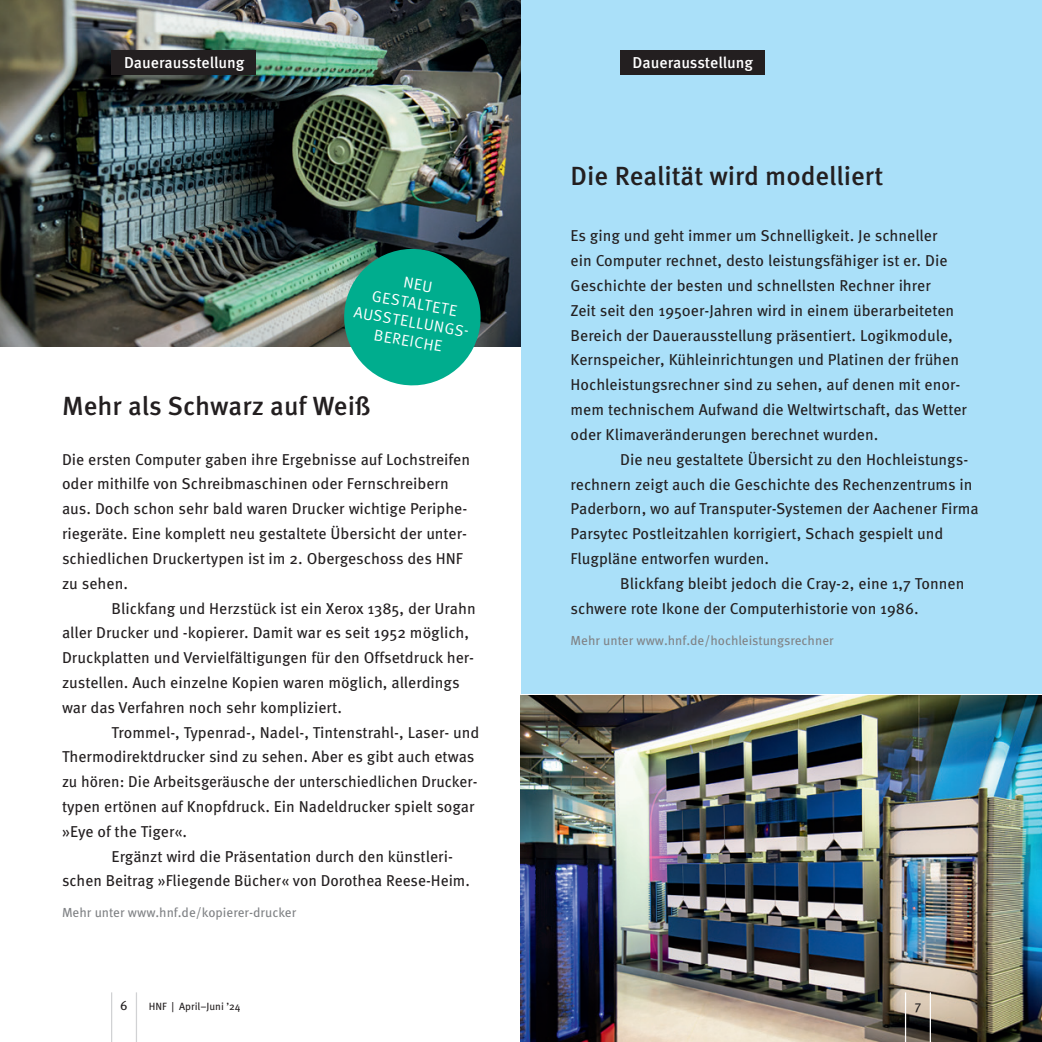
<style>
.page{position:relative;width:1042px;height:1042px;background:#fff}
.page>*{position:absolute;margin:0;border:0;box-sizing:border-box;transform-origin:0 0}
.t1{font:500 26.25px "Meta OT";color:#231f20}
.t2{font:15.75px/24.8px "Meta OT";color:#231f20}
.t3{font:15.75px/18.9px "Meta OT Norm";color:#fff;text-align:center}
.t4{font:500 15.75px "Meta OT";letter-spacing:-.005em;color:#fff}
.t5{font:13.12px "Meta OT";color:#808285}
.t6{font:13.12px "Meta OT";color:#231f20}
.t7{font:10.5px "Meta OT";color:#231f20}
</style>
<div class="page">
<img style="left:0;top:0;width:521px;height:346px">
<div style="left:521px;top:0;width:521px;height:693px;background:#aae0f9"></div>
<img style="left:521px;top:696px;width:521px;height:346px">
<hr style="left:905px;top:992px;width:1px;height:50px;background:#fff">
<hr style="left:929px;top:992px;width:2px;height:50px;background:#fff">
<div style="left:112px;top:50px;width:144px;height:24px;background:#231f20"></div>
<div style="left:620px;top:50px;width:145px;height:24px;background:#231f20"></div>
<hr style="left:111px;top:992px;width:1px;height:50px;background:#d1d2d4">
<hr style="left:136px;top:992px;width:1px;height:50px;background:#d1d2d4">
<svg style="left:339px;top:243px;width:147px;height:143px;background:#28a38c"></svg>
<p class="t4" style="left:124px;top:52px;width:122px">Dauerausstellung</p>
<p class="t4" style="left:632px;top:52px;width:122px">Dauerausstellung</p>
<p class="t3" style="left:362px;top:265px;width:121px;rotate:10deg">NEU<br>GESTALTETE<br>AUSSTELLUNGS-<br>BEREICHE</p>
<h1 class="t1" style="left:62px;top:390px;width:310px">Mehr als Schwarz auf Weiß</h1>
<p class="t2" style="left:62px;top:447px;width:410px">Die ersten Computer gaben ihre Ergebnisse auf Lochstreifen oder mithilfe von Schreibmaschinen oder Fernschreibern aus. Doch schon sehr bald waren Drucker wichtige Periphe&shy;riegeräte. Eine komplett neu gestaltete Übersicht der unter&shy;schiedlichen Druckertypen ist im 2. Obergeschoss des HNF zu sehen.</p>
<p class="t2" style="left:62px;top:596px;width:415px;text-indent:50px">Blickfang und Herzstück ist ein Xerox 1385, der Urahn aller Drucker und -kopierer. Damit war es seit 1952 möglich, Druckplatten und Vervielfältigungen für den Offsetdruck her&shy;zustellen. Auch einzelne Kopien waren möglich, allerdings war das Verfahren noch sehr kompliziert.</p>
<p class="t2" style="left:112px;top:720px;width:369px">Trommel-, Typenrad-, Nadel-, Tintenstrahl-, Laser- und</p>
<p class="t2" style="left:62px;top:745px;width:414px">Thermodirektdrucker sind zu sehen. Aber es gibt auch etwas</p>
<p class="t2" style="left:62px;top:769px;width:417px">zu hören: Die Arbeitsgeräusche der unterschiedlichen Drucker-</p>
<p class="t2" style="left:62px;top:794px;width:414px">typen ertönen auf Knopfdruck. Ein Nadeldrucker spielt sogar</p>
<p class="t2" style="left:62px;top:819px;width:127px">»Eye of the Tiger«.</p>
<p class="t2" style="left:112px;top:844px;width:343px">Ergänzt wird die Präsentation durch den künstleri-</p>
<p class="t2" style="left:62px;top:869px;width:409px">schen Beitrag »Fliegende Bücher« von Dorothea Reese-Heim.</p>
<p class="t5" style="left:62px;top:905px;width:236px">Mehr unter www.hnf.de/kopierer-drucker</p>
<h1 class="t1" style="left:570px;top:160px;width:314px">Die Realität wird modelliert</h1>
<p class="t2" style="left:570px;top:224px;width:398px">Es ging und geht immer um Schnelligkeit. Je schneller<br>ein Computer rechnet, desto leistungsfähiger ist er. Die Geschichte der besten und schnellsten Rechner ihrer<br>Zeit seit den 1950er-Jahren wird in einem überarbeiteten Bereich der Dauerausstellung präsentiert. Logikmodule, Kernspeicher, Kühleinrichtungen und Platinen der frühen Hochleistungsrechner sind zu sehen, auf denen mit enor&shy;mem technischem Aufwand die Weltwirtschaft, das Wetter oder Klimaveränderungen berechnet wurden.</p>
<p class="t2" style="left:570px;top:447px;width:410px;text-indent:50px">Die neu gestaltete Übersicht zu den Hochleistungs&shy;rechnern zeigt auch die Geschichte des Rechenzentrums in Paderborn, wo auf Transputer-Systemen der Aachener Firma Parsytec Postleitzahlen korrigiert, Schach gespielt und Flugpläne entworfen wurden.</p>
<p class="t2" style="left:570px;top:571px;width:395px;text-indent:50px">Blickfang bleibt jedoch die Cray-2, eine 1,7 Tonnen schwere rote Ikone der Computerhistorie von 1986.</p>
<p class="t5" style="left:570px;top:632px;width:265px">Mehr unter www.hnf.de/hochleistungsrechner</p>
<p class="t6" style="left:120px;top:998px;width:9px">6</p>
<p class="t7" style="left:149px;top:1000px;width:93px">HNF | April–Juni ’24</p>
<p class="t6" style="left:914px;top:998px;width:8px">7</p>
</div>
